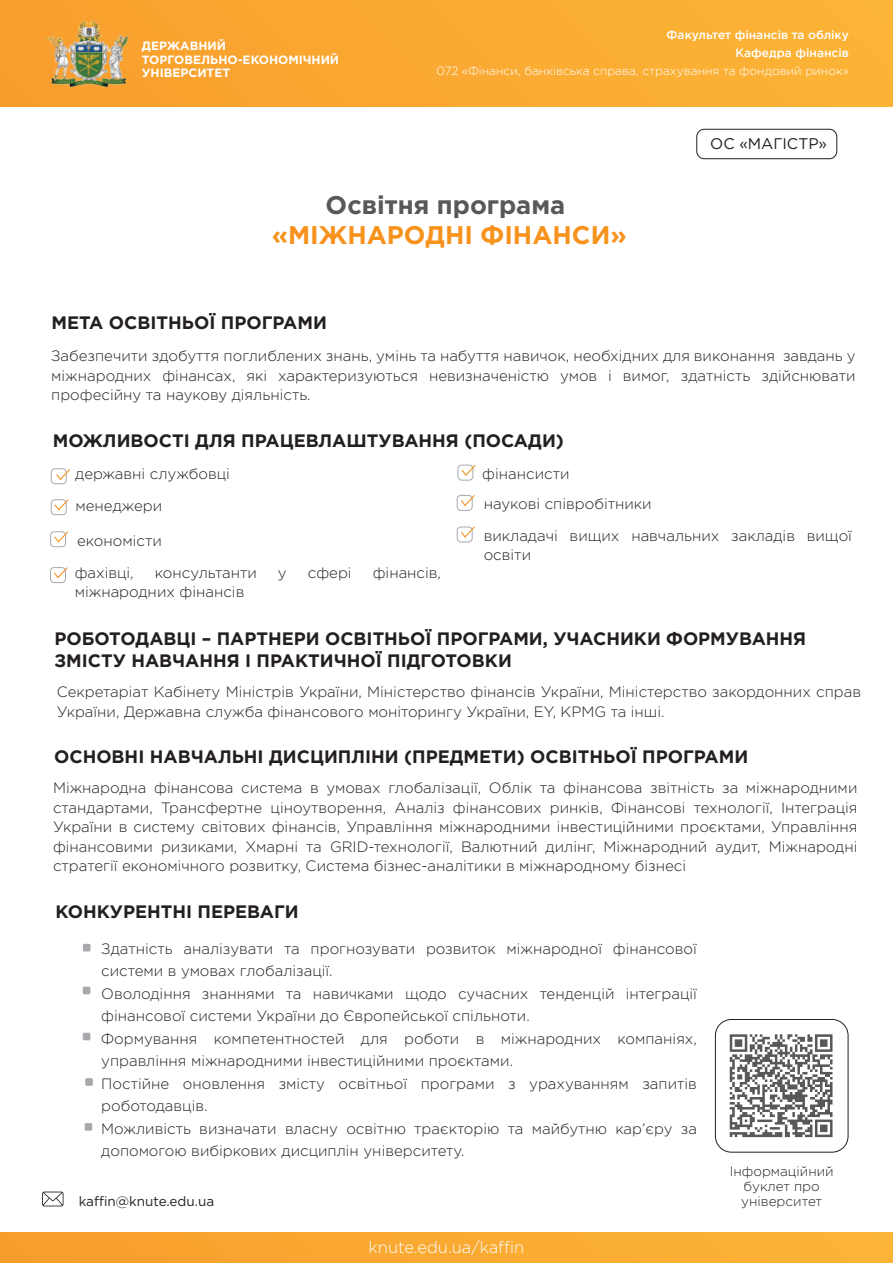
<style>
.page{position:relative;width:893px;height:1263px;background:#fff}
.page>*{position:absolute;margin:0;border:0;box-sizing:border-box;transform-origin:0 0}
.t1{font:700 25.5px "Gotham Pro";color:#f7931d}
.t2{font:700 25.5px "Gotham Pro";color:#57585a}
.t3{font:700 18px/22.5px "Gotham Pro";color:#231f20}
.t4{font:300 16.5px "Gotham Pro";color:#fff}
.t5{font:15.45px "Gotham Pro";color:#231f20}
.t6{font:300 15px/22.5px "Gotham Pro";color:#231f20}
.t7{font:300 13.5px/15px "Gotham Pro";color:#231f20;text-align:center}
.t8{font:13.5px "Gotham Pro";color:#231f20}
.t9{font:300 12px "Gotham Pro";color:#fff}
.t10{font:700 12px/13.5px "Gotham Pro";color:#fff}
.t11{font:500 12px "Gotham Pro";color:#fff}
</style>
<div class="page">
<div style="left:0;top:1233px;width:893px;height:30px;background:#faaa32"></div>
<div style="left:0;top:0;width:893px;height:107px;background:#faaa33"></div>
<img style="left:44px;top:21px;width:85px;height:70px">
<div style="left:696px;top:129px;width:141px;height:30px;border:1px solid #231f20;border-radius:8px"></div>
<svg style="left:42px;top:1191px;width:21px;height:15px"></svg>
<div style="left:715px;top:1019px;width:133px;height:133px;border:1px solid #231f20;border-radius:16px"></div>
<svg style="left:730px;top:1034px;width:102px;height:103px"></svg>
<div style="left:83px;top:944px;width:8px;height:7px;background:#a8a9ad;border-radius:2px"></div>
<div style="left:85px;top:1123px;width:7px;height:8px;background:#a8a9ad;border-radius:2px"></div>
<div style="left:83px;top:987px;width:7px;height:7px;background:#a8a9ad;border-radius:2px"></div>
<div style="left:83px;top:1033px;width:7px;height:7px;background:#a8a9ad;border-radius:2px"></div>
<div style="left:85px;top:1078px;width:8px;height:8px;background:#a8a9ad;border-radius:2px"></div>
<div style="left:51px;top:468px;width:16px;height:16px;border:1px solid #a8a9ad;border-radius:4px"></div>
<div style="left:50px;top:531px;width:16px;height:16px;border:1px solid #a8a9ad;border-radius:4px"></div>
<div style="left:51px;top:499px;width:16px;height:16px;border:1px solid #a8a9ad;border-radius:4px"></div>
<svg style="left:55px;top:468px;width:15px;height:13px"></svg>
<svg style="left:53px;top:499px;width:16px;height:13px"></svg>
<svg style="left:53px;top:531px;width:16px;height:13px"></svg>
<div style="left:458px;top:465px;width:15px;height:15px;border:1px solid #a8a9ad;border-radius:4px"></div>
<svg style="left:460px;top:464px;width:16px;height:13px"></svg>
<div style="left:457px;top:495px;width:16px;height:16px;border:1px solid #a8a9ad;border-radius:4px"></div>
<div style="left:50px;top:567px;width:16px;height:16px;border:1px solid #a8a9ad;border-radius:4px"></div>
<svg style="left:53px;top:567px;width:15px;height:12px"></svg>
<svg style="left:460px;top:495px;width:15px;height:12px"></svg>
<div style="left:457px;top:527px;width:16px;height:15px;border:1px solid #a8a9ad;border-radius:4px"></div>
<svg style="left:460px;top:526px;width:15px;height:13px"></svg>
<p class="t10" style="left:142px;top:39px;width:199px">ДЕРЖАВНИЙ<br>ТОРГОВЕЛЬНО-ЕКОНОМІЧНИЙ<br>УНІВЕРСИТЕТ</p>
<p class="t11" style="left:667px;top:28px;width:184px">Факультет фінансів та обліку</p>
<p class="t9" style="left:437px;top:64px;width:414px">072 «Фінанси, банківська справа, страхування та фондовий ринок»</p>
<p class="t11" style="left:735px;top:46px;width:115px">Кафедра фінансів</p>
<p class="t5" style="left:710px;top:135px;width:118px">ОС «МАГІСТР»</p>
<h1 class="t2" style="left:326px;top:190px;width:241px">Освітня програма</h1>
<h1 class="t1" style="left:272px;top:220px;width:357px">«МІЖНАРОДНІ ФІНАНСИ»</h1>
<p class="t3" style="left:52px;top:311px;width:277px">МЕТА ОСВІТНЬОЇ ПРОГРАМИ</p>
<p class="t6" style="left:51px;top:346px;width:806px;line-height:19.5px;text-align:justify">Забезпечити здобуття поглиблених знань, умінь та набуття навичок, необхідних для виконання завдань у міжнародних фінансах, які характеризуються невизначеністю умов і вимог, здатність здійснювати професійну та наукову діяльність.</p>
<p class="t3" style="left:53px;top:429px;width:513px">МОЖЛИВОСТІ ДЛЯ ПРАЦЕВЛАШТУВАННЯ (ПОСАДИ)</p>
<p class="t6" style="left:75px;top:463px;width:156px">державні службовці</p>
<p class="t6" style="left:482px;top:463px;width:89px">фінансисти</p>
<p class="t6" style="left:75px;top:495px;width:88px">менеджери</p>
<p class="t6" style="left:484px;top:493px;width:170px">наукові співробітники</p>
<p class="t6" style="left:77px;top:529px;width:86px">економісти</p>
<p class="t6" style="left:75px;top:561px;width:61px">фахівці,</p>
<p class="t6" style="left:155px;top:561px;width:103px">консультанти</p>
<p class="t6" style="left:278px;top:561px;width:10px">у</p>
<p class="t6" style="left:308px;top:561px;width:45px">сфері</p>
<p class="t6" style="left:373px;top:561px;width:70px">фінансів,</p>
<p class="t6" style="left:75px;top:581px;width:171px">міжнародних фінансів</p>
<p class="t6" style="left:484px;top:526px;width:370px;line-height:19.5px">викладачі вищих навчальних закладів вищої освіти</p>
<p class="t3" style="left:54px;top:627px;width:753px">РОБОТОДАВЦІ – ПАРТНЕРИ ОСВІТНЬОЇ ПРОГРАМИ, УЧАСНИКИ ФОРМУВАННЯ<br>ЗМІСТУ НАВЧАННЯ І ПРАКТИЧНОЇ ПІДГОТОВКИ</p>
<p class="t6" style="left:57px;top:683px;width:806px;line-height:19.5px">Секретаріат Кабінету Міністрів України, Міністерство фінансів України, Міністерство закордонних справ<br>України, Державна служба фінансового моніторингу України, EY, KPMG та інші.</p>
<p class="t3" style="left:54px;top:745px;width:696px">ОСНОВНІ НАВЧАЛЬНІ ДИСЦИПЛІНИ (ПРЕДМЕТИ) ОСВІТНЬОЇ ПРОГРАМИ</p>
<p class="t6" style="left:53px;top:778px;width:806px;line-height:19.5px;text-align:justify">Міжнародна фінансова система в умовах глобалізації, Облік та фінансова звітність за міжнародними стандартами, Трансфертне ціноутворення, Аналіз фінансових ринків, Фінансові технології, Інтеграція України в систему світових фінансів, Управління міжнародними інвестиційними проєктами, Управління фінансовими ризиками, Хмарні та GRID-технології, Валютний дилінг, Міжнародний аудит, Міжнародні стратегії економічного розвитку, Система бізнес-аналітики в міжнародному бізнесі</p>
<p class="t3" style="left:56px;top:900px;width:245px">КОНКУРЕНТНІ ПЕРЕВАГИ</p>
<p class="t6" style="left:101px;top:937px;width:597px">Здатність аналізувати та прогнозувати розвиток міжнародної фінансової системи в умовах глобалізації.<br>Оволодіння знаннями та навичками щодо сучасних тенденцій інтеграції фінансової системи України до Європейської спільноти.<br>Формування компетентностей для роботи в міжнародних компаніях, управління міжнародними інвестиційними проєктами.<br>Постійне оновлення змісту освітньої програми з урахуванням запитів роботодавців.<br>Можливість визначати власну освітню траєкторію та майбутню кар’єру за допомогою вибіркових дисциплін університету.</p>
<p class="t7" style="left:730px;top:1164px;width:106px">Інформаційний буклет про</p>
<p class="t8" style="left:79px;top:1194px;width:137px">kaffin@knute.edu.ua</p>
<p class="t7" style="left:741px;top:1194px;width:83px">університет</p>
<p class="t4" style="left:369px;top:1238px;width:157px">knute.edu.ua/kaffin</p>
</div>
